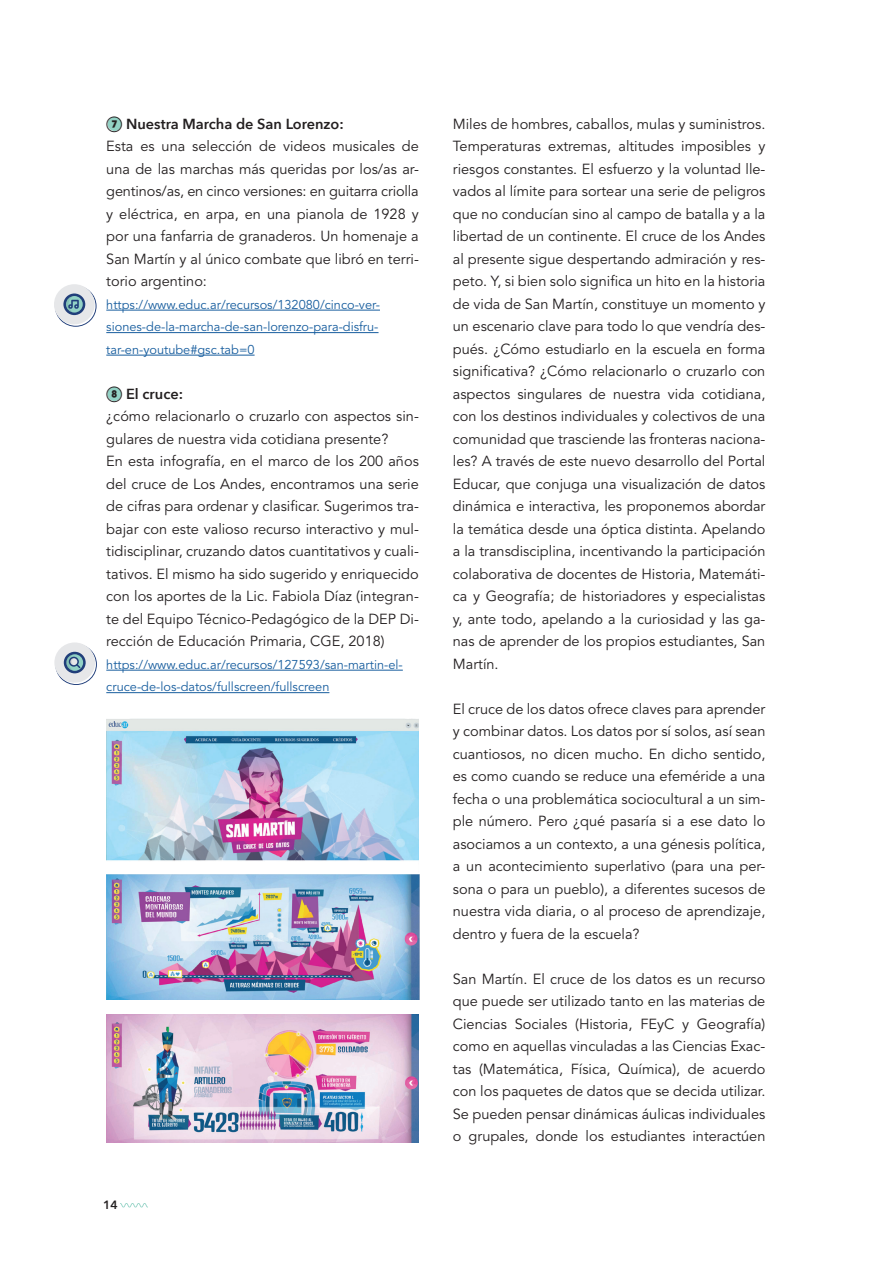
<style>
.page{position:relative;width:893px;height:1263px;background:#fff}
.page>*{position:absolute;margin:0;border:0;box-sizing:border-box;transform-origin:0 0}
.t1{font:14.55px/22.5px "Avenir LT Std";color:#231f20;text-align:justify}
.t2{font:600 14.55px "Avenir Next";color:#231f20}
.t3{font:12.75px/22.5px "Avenir LT Std";color:#175d9e;text-align:justify}
.t4{font:600 12px "Avenir Next";color:#231f20}
.s1{font-family:"Lato";font-weight:800}
</style>
<div class="page">
<svg style="left:120px;top:1203px;width:28px;height:4px"></svg>
<img style="left:106px;top:719px;width:312px;height:142px">
<img style="left:106px;top:875px;width:313px;height:124px">
<img style="left:106px;top:1014px;width:313px;height:128px">
<div style="left:108px;top:117px;width:14px;height:14px;background:#92d2c5;border-radius:50%"></div>
<div style="left:107px;top:387px;width:14px;height:14px;background:#92d2c5;border-radius:50%"></div>
<hr style="left:106px;top:310px;width:274px;height:1px;background:#175d9e">
<hr style="left:106px;top:332px;width:273px;height:1px;background:#175d9e">
<hr style="left:106px;top:355px;width:149px;height:1px;background:#175d9e">
<hr style="left:106px;top:670px;width:297px;height:1px;background:#175d9e">
<hr style="left:106px;top:692px;width:223px;height:1px;background:#175d9e">
<div style="left:54px;top:284px;width:41px;height:41px;background:#e6e7e9;border-radius:50%"></div>
<svg style="left:55px;top:285px;width:42px;height:42px"></svg>
<div style="left:54px;top:642px;width:41px;height:41px;background:#e6e7e9;border-radius:50%"></div>
<svg style="left:55px;top:644px;width:42px;height:41px"></svg>
<p class="t2" style="left:106px;top:115px;width:239px"><span class="s1">⑦</span> Nuestra Marcha de San Lorenzo:</p>
<p class="t1" style="left:106px;top:135px;width:314px">Esta es una selección de videos musicales de una de las marchas más queridas por los/as ar&shy;gentinos/as, en cinco versiones: en guitarra criolla y eléctrica, en arpa, en una pianola de 1928 y por una fanfarria de granaderos. Un homenaje a San Martín y al único combate que libró en terri&shy;torio argentino:</p>
<p class="t3" style="left:106px;top:294px;width:275px">https://www.educ.ar/recursos/132080/cinco-ver&shy;siones-de-la-marcha-de-san-lorenzo-para-disfru&shy;tar-en-youtube#gsc.tab=0</p>
<p class="t2" style="left:106px;top:385px;width:78px"><span class="s1">⑧</span> El cruce:</p>
<p class="t1" style="left:106px;top:405px;width:314px;text-align:left">¿cómo relacionarlo o cruzarlo con aspectos sin&shy;gulares de nuestra vida cotidiana presente?<br>En esta infografía, en el marco de los 200 años del cruce de Los Andes, encontramos una serie de cifras para ordenar y clasificar. Sugerimos tra&shy;bajar con este valioso recurso interactivo y mul&shy;tidisciplinar, cruzando datos cuantitativos y cuali&shy;tativos. El mismo ha sido sugerido y enriquecido con los aportes de la Lic. Fabiola Díaz (integran&shy;te del Equipo Técnico-Pedagógico de la DEP Di&shy;rección de Educación Primaria, CGE, 2018)</p>
<p class="t3" style="left:106px;top:654px;width:298px">https://www.educ.ar/recursos/127593/san-martin-el&shy;cruce-de-los-datos/fullscreen/fullscreen</p>
<p class="t4" style="left:103px;top:1197px;width:16px">14</p>
<p class="t1" style="left:453px;top:113px;width:314px">Miles de hombres, caballos, mulas y suministros.<br>Temperaturas extremas, altitudes imposibles y riesgos constantes. El esfuerzo y la voluntad lle&shy;vados al límite para sortear una serie de peligros que no conducían sino al campo de batalla y a la libertad de un continente. El cruce de los Andes al presente sigue despertando admiración y res&shy;peto. Y, si bien solo significa un hito en la historia de vida de San Martín, constituye un momento y un escenario clave para todo lo que vendría des&shy;pués. ¿Cómo estudiarlo en la escuela en forma significativa? ¿Cómo relacionarlo o cruzarlo con aspectos singulares de nuestra vida cotidiana, con los destinos individuales y colectivos de una comunidad que trasciende las fronteras naciona&shy;les? A través de este nuevo desarrollo del Portal Educar, que conjuga una visualización de datos dinámica e interactiva, les proponemos abordar la temática desde una óptica distinta. Apelando a la transdisciplina, incentivando la participación colaborativa de docentes de Historia, Matemáti&shy;ca y Geografía; de historiadores y especialistas y, ante todo, apelando a la curiosidad y las ga&shy;nas de aprender de los propios estudiantes, San Martín.</p>
<p class="t1" style="left:453px;top:698px;width:314px">El cruce de los datos ofrece claves para aprender y combinar datos. Los datos por sí solos, así sean cuantiosos, no dicen mucho. En dicho sentido, es como cuando se reduce una efeméride a una fecha o una problemática sociocultural a un sim&shy;ple número. Pero ¿qué pasaría si a ese dato lo asociamos a un contexto, a una génesis política, a un acontecimiento superlativo (para una per&shy;sona o para un pueblo), a diferentes sucesos de nuestra vida diaria, o al proceso de aprendizaje, dentro y fuera de la escuela?</p>
<p class="t1" style="left:453px;top:968px;width:314px">San Martín. El cruce de los datos es un recurso que puede ser utilizado tanto en las materias de Ciencias Sociales (Historia, FEyC y Geografía) como en aquellas vinculadas a las Ciencias Exac&shy;tas (Matemática, Física, Química), de acuerdo con los paquetes de datos que se decida utilizar.<br>Se pueden pensar dinámicas áulicas individuales o grupales, donde los estudiantes interactúen</p>
</div>
